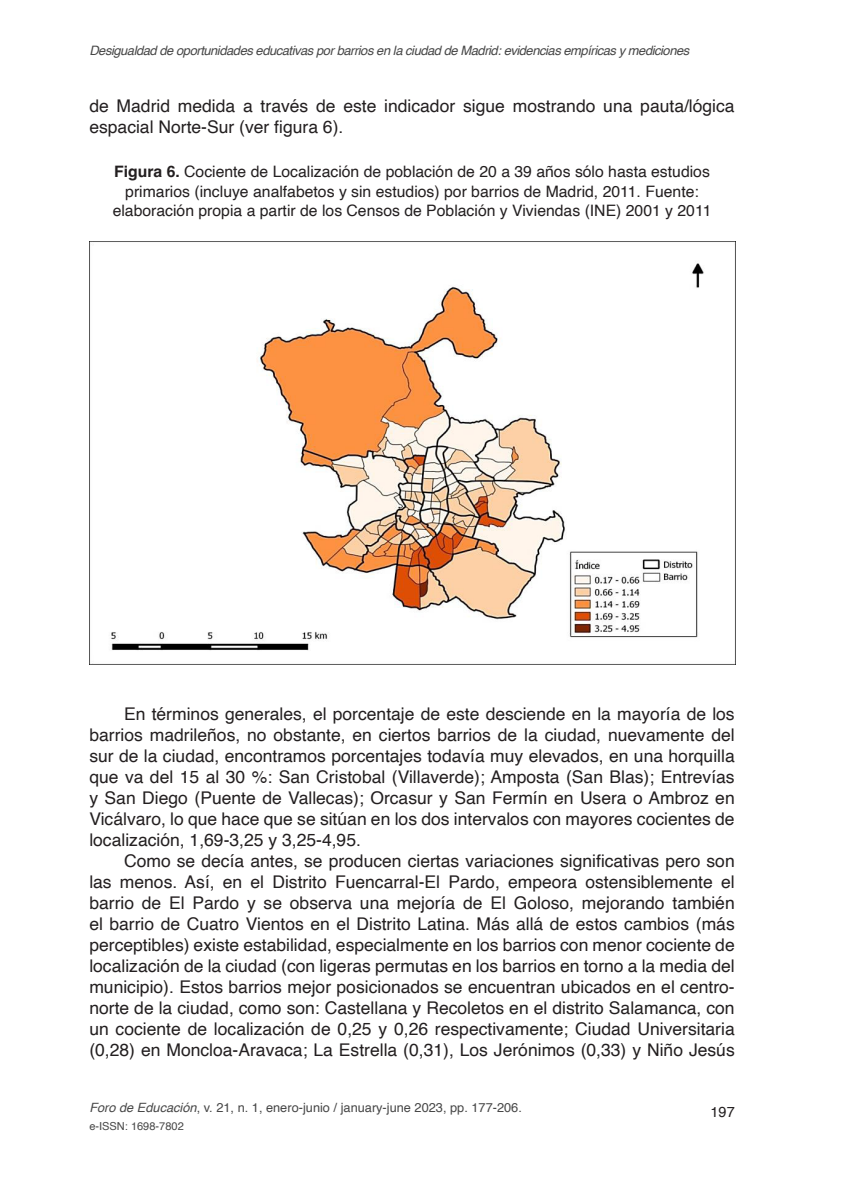
<style>
.page{position:relative;width:844px;height:1191px;background:#fff}
.page>*{position:absolute;margin:0;border:0;box-sizing:border-box;transform-origin:0 0}
.Cuerpo_de_texto{font:17.5px/21px "Helvetica";color:#231f20;text-align:justify}
.título_img_tabla{font:15.75px/19.2px "Helvetica";color:#231f20;text-align:center}
.t1{font:14.53px "Helvetica";color:#231f20}
.t2{font:italic 12.95px "Helvetica";letter-spacing:-.035em;color:#474747}
.t3{font:12.78px "Helvetica";color:#474747}
.t4{font:11.03px "Helvetica";color:#474747}
.s1{font-weight:700}
.s2{font-style:italic}
</style>
<div class="page">
<img style="left:89px;top:241px;width:645px;height:424px">
<p class="t2" style="left:89px;top:40px;width:601px">Desigualdad de oportunidades educativas por barrios en la ciudad de Madrid: evidencias empíricas y mediciones</p>
<p class="Cuerpo_de_texto" style="left:89px;top:96px;width:646px">de Madrid medida a través de este indicador sigue mostrando una pauta/lógica espacial Norte-Sur (ver figura 6).</p>
<p class="título_img_tabla" style="left:113px;top:163px;width:600px"><span class="s1">Figura 6.</span> Cociente de Localización de población de 20 a 39 años sólo hasta estudios primarios (incluye analfabetos y sin estudios) por barrios de Madrid, 2011. Fuente: elaboración propia a partir de los Censos de Población y Viviendas (INE) 2001 y 2011</p>
<p class="Cuerpo_de_texto" style="left:89px;top:703px;width:646px;text-indent:35px">En términos generales, el porcentaje de este desciende en la mayoría de los barrios madrileños, no obstante, en ciertos barrios de la ciudad, nuevamente del sur de la ciudad, encontramos porcentajes todavía muy elevados, en una horquilla que va del 15 al 30 %: San Cristobal (Villaverde); Amposta (San Blas); Entrevías y San Diego (Puente de Vallecas); Orcasur y San Fermín en Usera o Ambroz en Vicálvaro, lo que hace que se sitúan en los dos intervalos con mayores cocientes de localización, 1,69-3,25 y 3,25-4,95.</p>
<p class="Cuerpo_de_texto" style="left:89px;top:850px;width:646px;text-indent:35px">Como se decía antes, se producen ciertas variaciones significativas pero son las menos. Así, en el Distrito Fuencarral-El Pardo, empeora ostensiblemente el barrio de El Pardo y se observa una mejoría de El Goloso, mejorando también el barrio de Cuatro Vientos en el Distrito Latina. Más allá de estos cambios (más perceptibles) existe estabilidad, especialmente en los barrios con menor cociente de localización de la ciudad (con ligeras permutas en los barrios en torno a la media del municipio). Estos barrios mejor posicionados se encuentran ubicados en el centro&shy;norte de la ciudad, como son: Castellana y Recoletos en el distrito Salamanca, con un cociente de localización de 0,25 y 0,26 respectivamente; Ciudad Universitaria (0,28) en Moncloa-Aravaca; La Estrella (0,31), Los Jerónimos (0,33) y Niño Jesús</p>
<p class="t3" style="left:89px;top:1097px;width:434px"><span class="s2">Foro de Educación</span>, v. 21, n. 1, enero-junio / january-june 2023, pp. 177-206.</p>
<p class="t4" style="left:89px;top:1117px;width:96px">e-ISSN: 1698-7802</p>
<p class="t1" style="left:710px;top:1100px;width:26px">197</p>
</div>
